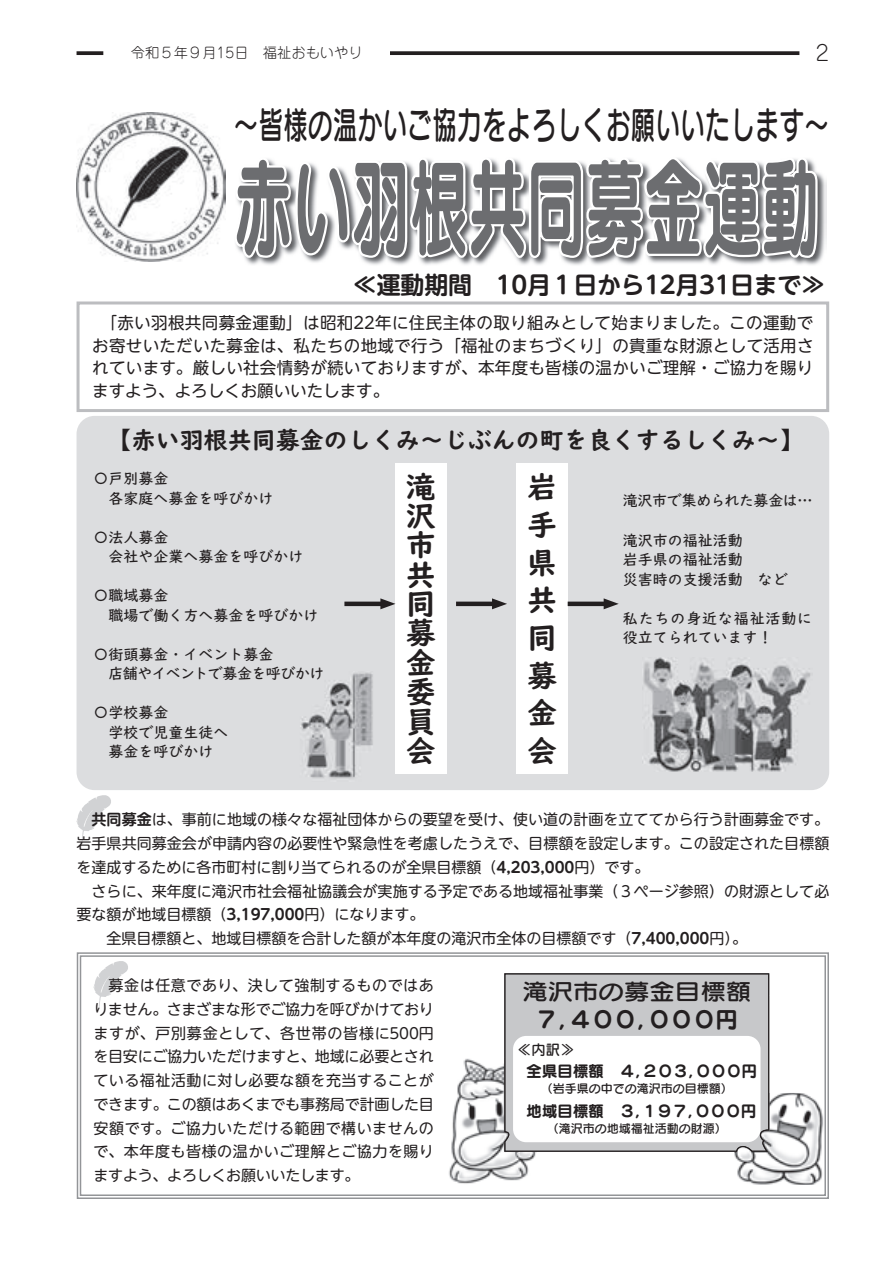
<style>
.page{position:relative;width:893px;height:1263px;background:#fff}
.page>*{position:absolute;margin:0;border:0;box-sizing:border-box;transform-origin:0 0}
.t1{font:106.5px "Seurat Pro B";color:#6c6d70;scale:.55 1}
.t2{font:37.5px "Seurat Pro DB";letter-spacing:.02em;color:#231f20;scale:.65 1}
.t3{font:700 30px/29.4px "UD Digi Kyokasho Pro";color:#231f20;text-align:justify}
.t4{font:700 24px "UD Digi Kyokasho Pro";color:#231f20}
.t5{font:700 24px "UD Shin M Go Pr 6 De";letter-spacing:-.015em;color:#231f20}
.t6{font:22.5px "Seurat Pro B";color:#231f20}
.t7{font:22.5px "Seurat Pro DB";color:#231f20;scale:1.13 1}
.t8{font:300 21.3px "Jun 101 Pro";color:#231f20}
.t9{font:16.5px/22.5px "UD Shin M Go Pr 6";letter-spacing:.02em;color:#231f20;text-align:justify}
.t10{font:15.75px "Seurat Pro B";letter-spacing:-.02em;color:#231f20}
.t11{font:15px/23.7px "UD Shin M Go Pr 6";color:#231f20;text-align:justify}
.t12{font:500 15px/19.5px "UD Digi Kyokasho Pro";color:#231f20}
.t13{font:500 15px/19.5px "UD Digi Kyokasho Pro";letter-spacing:-.02em;color:#231f20}
.t14{font:500 15px/19.5px "UD Digi Kyokasho Pro";letter-spacing:.055em;color:#231f20}
.t15{font:500 15px "UD Digi Kyokasho Pro";letter-spacing:-.025em;color:#231f20}
.t16{font:300 14.25px "Jun 101 Pro";color:#231f20}
.t17{font:14.25px "Seurat Pro DB";color:#231f20}
.t18{font:12px "Seurat Pro DB";color:#231f20}
.s1{font-family:"UD Shin M Go Pr 6 De";font-weight:700}
</style>
<div class="page">
<div style="left:77px;top:416px;width:752px;height:374px;background:#dcdddf;border-radius:18px"></div>
<svg style="left:76px;top:952px;width:753px;height:247px"></svg>
<div style="left:80px;top:955px;width:746px;height:241px;border:1px solid #939598"></div>
<img style="left:77px;top:113px;width:148px;height:148px">
<img style="left:300px;top:673px;width:73px;height:105px">
<img style="left:643px;top:657px;width:168px;height:115px">
<div style="left:77px;top:301px;width:752px;height:111px;border:3px solid #bcbdc0"></div>
<div style="left:513px;top:1036px;width:247px;height:106px;background:#fff;border-radius:13px"></div>
<img style="left:248px;top:173px;width:578px;height:92px">
<svg style="left:235px;top:158px;width:585px;height:104px"></svg>
<svg style="left:77px;top:795px;width:34px;height:47px"></svg>
<svg style="left:94px;top:961px;width:34px;height:47px"></svg>
<div style="left:395px;top:463px;width:51px;height:311px;background:#fff"></div>
<div style="left:517px;top:463px;width:51px;height:311px;background:#fff"></div>
<svg style="left:390px;top:51px;width:409px;height:4px;background:#322e2f"></svg>
<svg style="left:77px;top:51px;width:26px;height:4px"></svg>
<hr style="left:344px;top:602px;width:41px;height:4px;background:#231f20">
<svg style="left:380px;top:598px;width:15px;height:11px"></svg>
<hr style="left:456px;top:602px;width:41px;height:4px;background:#231f20">
<svg style="left:492px;top:598px;width:15px;height:11px"></svg>
<hr style="left:568px;top:602px;width:41px;height:4px;background:#231f20">
<svg style="left:604px;top:598px;width:15px;height:11px"></svg>
<p class="t16" style="left:131px;top:42px;width:233px">令和５年９月15日　福祉おもいやり</p>
<h3 class="t8" style="left:816px;top:36px;width:15px">2</h3>
<h2 class="t2" style="left:234px;top:100px;width:917px">～皆様の温かいご協力をよろしくお願いいたします~</h2>
<h1 class="t1" style="left:234px;top:133px;width:1066px">赤い羽根共同募金運動</h1>
<h3 class="t5" style="left:353px;top:264px;width:474px">≪運動期間　10月１日から12月31日まで≪</h3>
<p class="t9" style="left:92px;top:311px;width:723px;text-indent:8px">「赤い羽根共同募金運動」は昭和22年に住民主体の取り組みとして始まりました。この運動でお寄せいただいた募金は、私たちの地域で行う「福祉のまちづくり」の貴重な財源として活用されています。厳しい社会情勢が続いておりますが、本年度も皆様の温かいご理解・ご協力を賜りますよう、よろしくお願いいたします。</p>
<h3 class="t4" style="left:108px;top:420px;width:697px">【赤い羽根共同募金のしくみ～じぶんの町を良くするしくみ~【</h3>
<p class="t12" style="left:109px;top:468px;width:166px;text-indent:-15px">〇戸別募金<br>各家庭へ募金を呼びかけ</p>
<p class="t12" style="left:109px;top:527px;width:197px;text-indent:-15px">〇法人募金<br>会社や企業へ募金を呼びかけ</p>
<p class="t12" style="left:109px;top:585px;width:211px;text-indent:-15px">〇職域募金<br>職場で働く方へ募金を呼びかけ</p>
<p class="t13" style="left:108px;top:644px;width:218px;text-indent:-15px">〇街頭募金・イベント募金<br>店舗やイベントで募金を呼びかけ</p>
<p class="t12" style="left:109px;top:702px;width:121px;text-indent:-15px">〇学校募金<br>学校で児童生徒へ募金を呼びかけ</p>
<h3 class="t3" style="left:406px;top:471px;width:31px">滝沢市共同募金委員会</h3>
<h3 class="t3" style="left:527px;top:468px;width:31px;line-height:37.7px">岩手県共同募金会</h3>
<p class="t15" style="left:623px;top:488px;width:191px">滝沢市で集められた募金は...</p>
<p class="t12" style="left:623px;top:529px;width:166px">滝沢市の福祉活動<br>岩手県の福祉活動<br>災害時の支援活動　など</p>
<p class="t14" style="left:623px;top:607px;width:191px">私たちの身近な福祉活動に役立てられています!</p>
<p class="t11" style="left:77px;top:807px;width:754px;text-indent:15px"><span class="s1">共同募金</span>は、事前に地域の様々な福祉団体からの要望を受け、使い道の計画を立ててから行う計画募金です。岩手県共同募金会が申請内容の必要性や緊急性を考慮したうえで、目標額を設定します。この設定された目標額を達成するために各市町村に割り当てられるのが全県目標額（<span class="s1">4,203,000</span>円）です。</p>
<p class="t11" style="left:92px;top:878px;width:739px">さらに、来年度に滝沢市社会福祉協議会が実施する予定である地域福祉事業（３ページ参照）の財源として必</p>
<p class="t11" style="left:77px;top:902px;width:349px">要な額が地域目標額（<span class="s1">3,197,000</span>円）になります。</p>
<p class="t11" style="left:92px;top:925px;width:657px">　全県目標額と、地域目標額を合計した額が本年度の滝沢市全体の目標額です（<span class="s1">7,400,000</span>円。(</p>
<p class="t11" style="left:93px;top:973px;width:342px;text-indent:15px">募金は任意であり、決して強制するものではありません。さまざまな形でご協力を呼びかけておりますが、戸別募金として、各世帯の皆様に500円を目安にご協力いただけますと、地域に必要とされている福祉活動に対し必要な額を充当することができます。この額はあくまでも事務局で計画した目安額です。ご協力いただける範囲で構いませんので、本年度も皆様の温かいご理解とご協力を賜りますよう、よろしくお願いいたします。</p>
<h3 class="t7" style="left:522px;top:977px;width:204px">滝沢市の募金目標額</h3>
<h3 class="t6" style="left:535px;top:1004px;width:204px">７，４００，０００円</h3>
<p class="t17" style="left:517px;top:1040px;width:58px">≪内訳≪</p>
<p class="t10" style="left:526px;top:1060px;width:233px">全県目標額　４，２０３，０００円</p>
<p class="t18" style="left:541px;top:1081px;width:193px">（岩手県の中での滝沢市の目標額(</p>
<p class="t10" style="left:526px;top:1099px;width:232px">地域目標額　３，１９７，０００円</p>
<p class="t18" style="left:547px;top:1120px;width:181px">（滝沢市の地域福祉活動の財源(</p>
</div>
